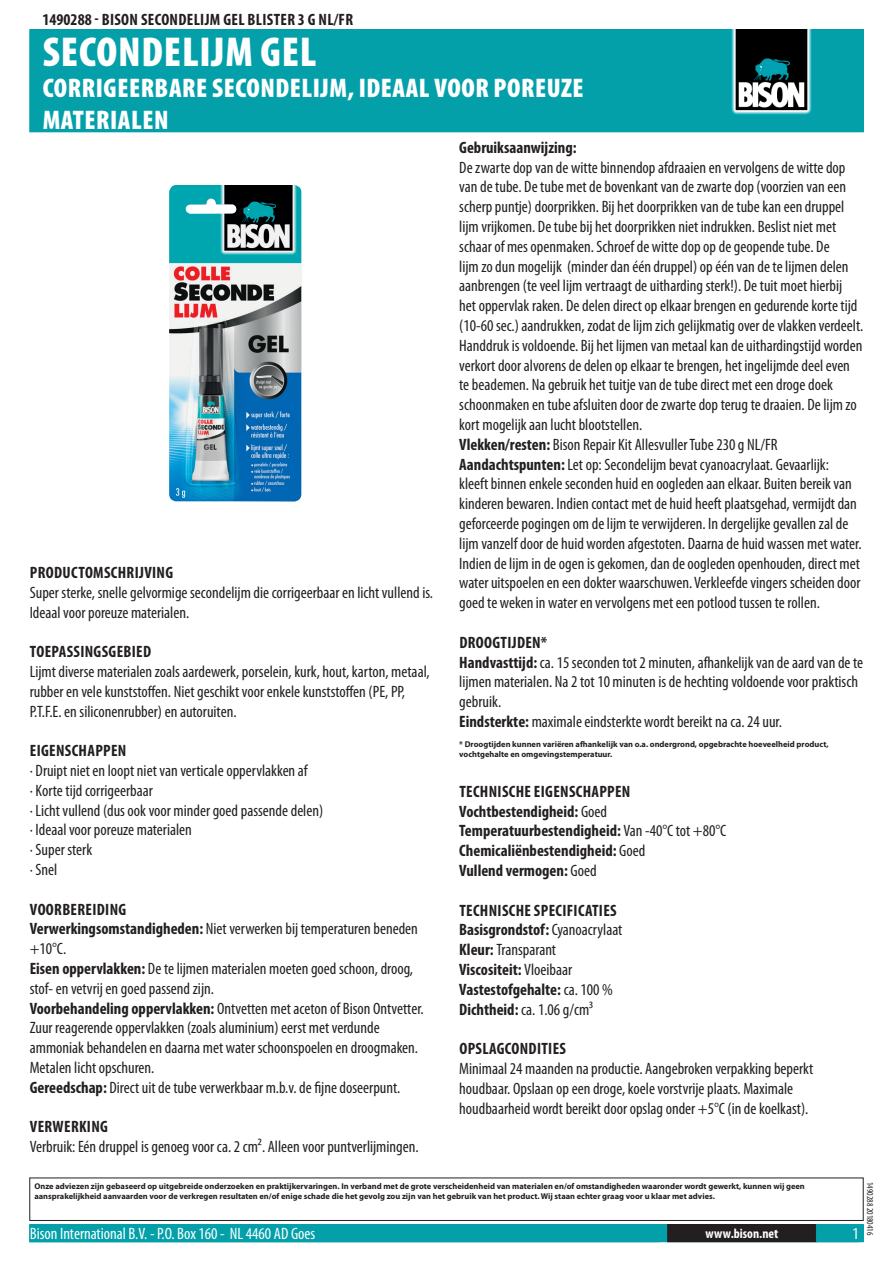
<style>
.page{position:relative;width:893px;height:1263px;background:#fff}
.page>*{position:absolute;margin:0;border:0;box-sizing:border-box;transform-origin:0 0}
.PageHeader{font:900 condensed 42px "Myriad Pro";letter-spacing:.02em;color:#fff}
.PageSubheader{font:900 condensed 27px/32.4px "Myriad Pro";letter-spacing:.02em;color:#fff}
.Regular{font:condensed 16.5px/19.8px "Myriad Pro";color:#231f20}
.Regular-2{font:700 condensed 16.5px "Myriad Pro";letter-spacing:.02em;color:#231f20}
.ContactData{font:condensed 16.5px "Myriad Pro";color:#fff}
.TOCItem{font:700 condensed 16.5px "Myriad Pro";letter-spacing:.02em;color:#231f20}
.URL{font:700 condensed 13.5px "Myriad Pro";color:#fff}
.Revisie{font:condensed 9px "Myriad Pro";color:#231f20}
.Disclaimer{font:700 8.4px/10.1px "Myriad Pro";color:#231f20}
.s1{font-weight:700}
.s2{font-weight:400}
</style>
<div class="page">
<div style="left:30px;top:30px;width:833px;height:102px;background:#04a0aa"></div>
<div style="left:731px;top:30px;width:85px;height:85px;background:linear-gradient(to bottom,#05a7b3,#04a6b2)"></div>
<img style="left:731px;top:30px;width:80px;height:85px">
<div style="left:29px;top:1177px;width:835px;height:44px;border:1px solid #231f20"></div>
<div style="left:30px;top:1225px;width:833px;height:17px;background:#04a0aa"></div>
<div style="left:29px;top:1224px;width:835px;height:18px;border:1px solid #04a0aa"></div>
<div style="left:668px;top:1225px;width:148px;height:17px;background:#231f20"></div>
<div style="left:667px;top:1224px;width:150px;height:18px;border:1px solid #231f20"></div>
<img style="left:169px;top:185px;width:133px;height:316px">
<p class="TOCItem" style="left:43px;top:9px;width:311px">1490288 - Bison Secondelijm Gel Blister 3 g NL/FR</p>
<p class="PageHeader" style="left:43px;top:25px;width:275px">SECONDELIJM GEL</p>
<p class="PageSubheader" style="left:43px;top:71px;width:542px">CORRIGEERBARE SECONDELIJM, IDEAAL VOOR POREUZE<br>MATERIALEN</p>
<p class="Regular-2" style="left:30px;top:562px;width:144px">Productomschrijving</p>
<p class="Regular" style="left:30px;top:582px;width:405px">Super sterke, snelle gelvormige secondelijm die corrigeerbaar en licht vullend is.<br>Ideaal voor poreuze materialen.</p>
<p class="Regular-2" style="left:30px;top:641px;width:123px">Toepassingsgebied</p>
<p class="Regular" style="left:30px;top:661px;width:402px">Lijmt diverse materialen zoals aardewerk, porselein, kurk, hout, karton, metaal, rubber en vele kunststoffen. Niet geschikt voor enkele kunststoffen (PE, PP,<br>P.T.F.E. en siliconenrubber) en autoruiten.</p>
<p class="Regular-2" style="left:30px;top:740px;width:98px">Eigenschappen</p>
<p class="Regular" style="left:30px;top:760px;width:295px">· Druipt niet en loopt niet van verticale oppervlakken af<br>· Korte tijd corrigeerbaar<br>· Licht vullend (dus ook voor minder goed passende delen) · Ideaal voor poreuze materialen<br>· Super sterk<br>· Snel</p>
<p class="Regular-2" style="left:30px;top:899px;width:97px">Voorbereiding</p>
<p class="Regular" style="left:30px;top:919px;width:390px"><span class="s1">Verwerkingsomstandigheden:</span> Niet verwerken bij temperaturen beneden +1 0°C.</p>
<p class="Regular" style="left:30px;top:958px;width:385px"><span class="s1">Eisen oppervlakken:</span> De te lijmen materialen moeten goed schoon, droog, stof- en vetvrij en goed passend zijn.</p>
<p class="Regular" style="left:30px;top:998px;width:395px"><span class="s1">Voorbehandeling oppervlakken:</span> Ontvetten met aceton of Bison Ontvetter.<br>Zuur reagerende oppervlakken (zoals aluminium) eerst met verdunde ammoniak behandelen en daarna met water schoonspoelen en droogmaken.<br>Metalen licht opschuren.</p>
<p class="Regular" style="left:30px;top:1077px;width:372px"><span class="s1">Gereedschap:</span> Direct uit de tube verwerkbaar m.b.v. de fijne doseerpunt.</p>
<p class="Regular-2" style="left:30px;top:1116px;width:79px">Verwerking</p>
<p class="Regular" style="left:30px;top:1137px;width:390px">Verbruik: Eén druppel is genoeg voor ca. 2 cm². Alleen voor puntverlijmingen.</p>
<p class="Regular-2" style="left:459px;top:137px;width:119px">Gebruiksaanwijzing:</p>
<p class="Regular" style="left:459px;top:157px;width:405px">De zwarte dop van de witte binnendop afdraaien en vervolgens de witte dop van de tube. De tube met de bovenkant van de zwarte dop (voorzien van een scherp puntje) doorprikken. Bij het doorprikken van de tube kan een druppel lijm vrijkomen. De tube bij het doorprikken niet indrukken. Beslist niet met schaar of mes openmaken. Schroef de witte dop op de geopende tube. De<br>lijm zo dun mogelijk (minder dan één druppel) op één van de te lijmen delen aanbrengen (te veel lijm vertraagt de uitharding sterk!). De tuit moet hierbij het oppervlak raken. De delen direct op elkaar brengen en gedurende korte tijd (1 0-60 sec.) aandrukken, zodat de lijm zich gelijkmatig over de vlakken verdeelt.<br>Handdruk is voldoende. Bij het lijmen van metaal kan de uithardingstijd worden verkort door alvorens de delen op elkaar te brengen, het ingelijmde deel even te beademen. Na gebruik het tuitje van de tube direct met een droge doek schoonmaken en tube afsluiten door de zwarte dop terug te draaien. De lijm zo kort mogelijk aan lucht blootstellen.</p>
<p class="Regular" style="left:459px;top:434px;width:320px"><span class="s1">Vlekken/resten:</span> Bison Repair Kit Allesvuller Tube 230 g NL/FR</p>
<p class="Regular" style="left:459px;top:454px;width:404px"><span class="s1">Aandachtspunten:</span> Let op: Secondelijm bevat cyanoacrylaat. Gevaarlijk: kleeft binnen enkele seconden huid en oogleden aan elkaar. Buiten bereik van kinderen bewaren. Indien contact met de huid heeft plaatsgehad, vermijdt dan geforceerde pogingen om de lijm te verwijderen. In dergelijke gevallen zal de lijm vanzelf door de huid worden afgestoten. Daarna de huid wassen met water.<br>Indien de lijm in de ogen is gekomen, dan de oogleden openhouden, direct met water uitspoelen en een dokter waarschuwen. Verkleefde vingers scheiden door goed te weken in water en vervolgens met een potlood tussen te rollen.</p>
<p class="Regular-2" style="left:459px;top:632px;width:89px">Droogtijden*</p>
<p class="Regular" style="left:459px;top:652px;width:405px"><span class="s1">Handvasttijd:</span> ca. 1 5 seconden tot 2 minuten, afhankelijk van de aard van de te lijmen materialen. Na 2 tot 1 0 minuten is de hechting voldoende voor praktisch gebruik.</p>
<p class="Regular" style="left:459px;top:711px;width:324px"><span class="s1">Eindsterkte:</span> maximale eindsterkte wordt bereikt na ca. 24 uur.</p>
<p class="Disclaimer" style="left:459px;top:739px;width:371px">* Droogtijden kunnen variëren afhankelijk van o.a. ondergrond, opgebrachte hoeveelheid product, vochtgehalte en omgevingstemperatuur.</p>
<p class="Regular-2" style="left:459px;top:781px;width:173px">Technische eigenschappen</p>
<p class="Regular-2" style="left:459px;top:801px;width:149px">Vochtbestendigheid: <span class="s2">Goed</span></p>
<p class="Regular-2" style="left:459px;top:821px;width:269px">Temperatuurbestendigheid: <span class="s2">Van -40°C tot +80°C</span></p>
<p class="Regular-2" style="left:459px;top:840px;width:188px">Chemicaliënbestendigheid: <span class="s2">Goed</span></p>
<p class="Regular-2" style="left:459px;top:860px;width:139px">Vullend vermogen: <span class="s2">Goed</span></p>
<p class="Regular-2" style="left:459px;top:900px;width:159px">Technische specificaties</p>
<p class="Regular-2" style="left:459px;top:920px;width:165px">Basisgrondstof: <span class="s2">Cyanoacrylaat</span></p>
<p class="Regular" style="left:459px;top:940px;width:98px"><span class="s1">Kleur:</span> Transparant</p>
<p class="Regular-2" style="left:459px;top:959px;width:115px">Viscositeit: <span class="s2">Vloeibaar</span></p>
<p class="Regular-2" style="left:459px;top:979px;width:155px">Vastestofgehalte: <span class="s2">ca. 1 00 %</span></p>
<p class="Regular" style="left:459px;top:999px;width:135px"><span class="s1">Dichtheid:</span> ca. 1 .06 g/cm³</p>
<p class="Regular-2" style="left:459px;top:1038px;width:108px">Opslagcondities</p>
<p class="Regular" style="left:459px;top:1058px;width:356px">Minimaal 24 maanden na productie. Aangebroken verpakking beperkt houdbaar. Opslaan op een droge, koele vorstvrije plaats. Maximale houdbaarheid wordt bereikt door opslag onder +5°C (in de koelkast).</p>
<p class="Disclaimer" style="left:34px;top:1181px;width:772px">Onze adviezen zijn gebaseerd op uitgebreide onderzoeken en praktijkervaringen. In verband met de grote verscheidenheid van materialen en/of omstandigheden waaronder wordt gewerkt, kunnen wij geen aansprakelijkheid aanvaarden voor de verkregen resultaten en/of enige schade die het gevolg zou zijn van het gebruik van het product. Wij staan echter graag voor u klaar met advies.</p>
<p class="ContactData" style="left:30px;top:1224px;width:287px">Bison International B.V. - P.O. Box 1 60 - NL 4460 AD Goes</p>
<p class="URL" style="left:706px;top:1225px;width:74px">www.bison.net</p>
<p class="Revisie" style="left:875px;top:1182px;width:55px;rotate:90deg">1 490288 201 8041 6</p>
</div>
